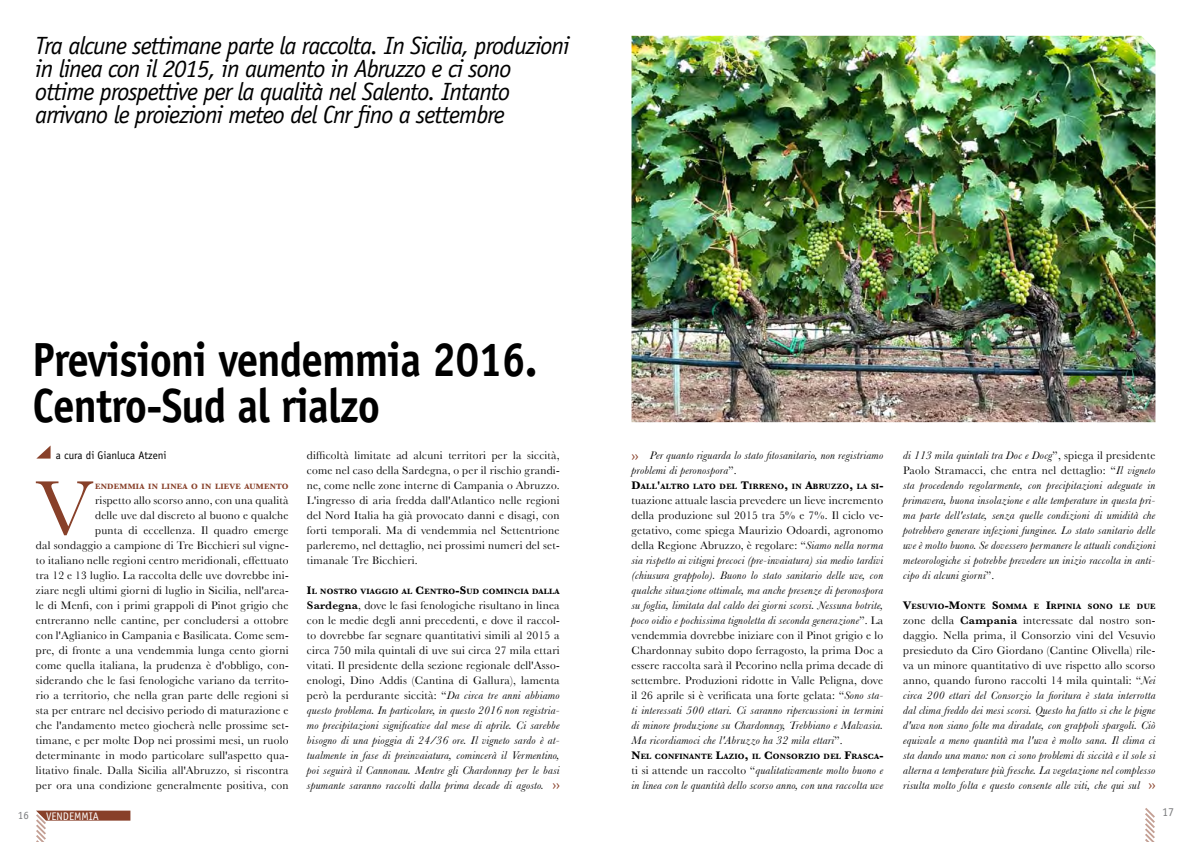
<style>
.page{position:relative;width:1191px;height:842px;background:#fff}
.page>*{position:absolute;margin:0;border:0;box-sizing:border-box;transform-origin:0 0}
.t1{font:79.5px "Baskerville";color:#884029}
.t2{font:700 48px/46px "Officina Sans Std";letter-spacing:-.02em;color:#000;scale:.9 1}
.t3{font:italic 25px/23px "Officina Sans Std";letter-spacing:-.04em;color:#000}
.t4{font:12.5px "Officina Sans Std";color:#884029}
.t5{font:12px "Officina Sans Std";color:#7b7c7e}
.t6{font:italic 11.5px/15px "Baskerville";letter-spacing:.02em;color:#000;text-align:justify}
.t7{font:11.5px/15px "Baskerville";letter-spacing:.02em;color:#000;text-align:right}
.t8{font:11px "Officina Sans Std";color:#000}
.t9{font:11px "Officina Sans Std";color:#fff}
.t10{font:11px "Officina Sans Std";color:#7b7c7e}
.t11{font:700 8.1px "Baskerville";letter-spacing:.03em;color:#000}
.t12{font:700 8.1px "Baskerville";letter-spacing:.03em;color:#884029}
.s1{font-size:11.5px}
.s2{font-weight:600;font-style:normal}
.s3{font-style:normal}
</style>
<div class="page">
<svg style="left:36px;top:445px;width:15px;height:14px"></svg>
<svg style="left:36px;top:811px;width:94px;height:31px"></svg>
<img style="left:631px;top:36px;width:524px;height:386px">
<svg style="left:1145px;top:808px;width:10px;height:34px"></svg>
<h3 class="t3" style="left:35px;top:34px;width:535px">Tra alcune settimane parte la raccolta. In Sicilia, produzioni in linea con il 2015, in aumento in Abruzzo e ci sono ottime prospettive per la qualità nel Salento. Intanto arrivano le proiezioni meteo del Cnr fino a settembre</h3>
<h2 class="t2" style="left:32px;top:336px;width:563px">Previsioni vendemmia 2016.<br>Centro-Sud al rialzo</h2>
<p class="t8" style="left:56px;top:448px;width:112px">a cura di Gianluca Atzeni</p>
<h1 class="t1" style="left:36px;top:461px;width:59px">V</h1>
<p class="t12" style="left:95px;top:482px;width:195px">ENDEMMIA IN LINEA O IN LIEVE AUMENTO</p>
<p class="t7" style="left:36px;top:493px;width:254px">rispetto allo scorso anno, con una qualità<br>delle uve dal discreto al buono e qualche<br>punta di eccellenza. Il quadro emerge<br>dal sondaggio a campione di Tre Bicchieri sul vigne&shy;to italiano nelle regioni centro meridionali, effettuato tra 12 e 13 luglio. La raccolta delle uve dovrebbe ini&shy;ziare negli ultimi giorni di luglio in Sicilia, nell'area&shy;le di Menfi, con i primi grappoli di Pinot grigio che entreranno nelle cantine, per concludersi a ottobre con l'Aglianico in Campania e Basilicata. Come sem&shy;pre, di fronte a una vendemmia lunga cento giorni come quella italiana, la prudenza è d'obbligo, con&shy;siderando che le fasi fenologiche variano da territo&shy;rio a territorio, che nella gran parte delle regioni si sta per entrare nel decisivo periodo di maturazione e che l'andamento meteo giocherà nelle prossime set&shy;timane, e per molte Dop nei prossimi mesi, un ruolo determinante in modo particolare sull'aspetto qua&shy;litativo finale. Dalla Sicilia all'Abruzzo, si riscontra per ora una condizione generalmente positiva, con</p>
<p class="t10" style="left:18px;top:808px;width:12px">16</p>
<p class="t9" style="left:46px;top:809px;width:7px">vendemmia</p>
<p class="t7" style="left:307px;top:448px;width:254px;text-align:justify">difficoltà limitate ad alcuni territori per la siccità, come nel caso della Sardegna, o per il rischio grandi&shy;ne, come nelle zone interne di Campania o Abruzzo.<br>L'ingresso di aria fredda dall'Atlantico nelle regioni del Nord Italia ha già provocato danni e disagi, con forti temporali. Ma di vendemmia nel Settentrione parleremo, nel dettaglio, nei prossimi numeri del set&shy;timanale Tre Bicchieri.</p>
<p class="t11" style="left:307px;top:587px;width:254px"><span class="s1">I</span>L NOSTRO VIAGGIO AL <span class="s1">C</span> ENTRO<span class="s1">-S</span>UD COMINCIA DALLA</p>
<p class="t6" style="left:307px;top:598px;width:254px"><span class="s2">Sardegna</span><span class="s3">, dove le fasi fenologiche risultano in linea con le medie degli anni precedenti, e dove il raccol&shy;to dovrebbe far segnare quantitativi simili al 2015 a circa 750 mila quintali di uve sui circa 27 mila ettari vitati. Il presidente della sezione regionale dell'Asso&shy;enologi, Dino Addis (Cantina di Gallura), lamenta però la perdurante siccità: “</span>Da circa tre anni abbiamo questo problema. In particolare, in questo 2016 non registria&shy;mo precipitazioni significative dal mese di aprile. Ci sarebbe bisogno di una pioggia di 24/36 ore. Il vigneto sardo è at&shy;tualmente in fase di preinvaiatura, comincerà il Vermentino, poi seguirà il Cannonau. Mentre gli Chardonnay per le basi spumante saranno raccolti dalla prima decade di agosto.</p>
<p class="t4" style="left:552px;top:778px;width:9px">››</p>
<p class="t6" style="left:631px;top:448px;width:253px;text-indent:18px">Per quanto riguarda lo stato fitosanitario, non registriamo problemi di peronospora<span class="s3">”.</span></p>
<p class="t11" style="left:631px;top:482px;width:253px"><span class="s1">D</span>ALL<span class="s1">'</span>ALTRO LATO DEL <span class="s1">T</span>IRRENO<span class="s1">,</span> IN <span class="s1">A</span>BRUZZO<span class="s1">,</span> LA SI<span class="s1">-</span></p>
<p class="t6" style="left:631px;top:493px;width:253px"><span class="s3">tuazione attuale lascia prevedere un lieve incremento della produzione sul 2015 tra 5% e 7%. Il ciclo ve&shy;getativo, come spiega Maurizio Odoardi, agronomo della Regione Abruzzo, è regolare: “</span>Siamo nella norma sia rispetto ai vitigni precoci (pre-invaiatura) sia medio tardivi (chiusura grappolo). Buono lo stato sanitario delle uve, con qualche situazione ottimale, ma anche presenze di peronospora su foglia, limitata dal caldo dei giorni scorsi. Nessuna botrite, poco oidio e pochissima tignoletta di seconda generazione<span class="s3">”. La vendemmia dovrebbe iniziare con il Pinot grigio e lo Chardonnay subito dopo ferragosto, la prima Doc a essere raccolta sarà il Pecorino nella prima decade di settembre. Produzioni ridotte in Valle Peligna, dove il 26 aprile si è verificata una forte gelata: “</span>Sono sta&shy;ti interessati 500 ettari. Ci saranno ripercussioni in termini di minore produzione su Chardonnay, Trebbiano e Malvasia.<br>Ma ricordiamoci che l'Abruzzo ha 32 mila ettari<span class="s3">”.</span></p>
<p class="t11" style="left:631px;top:752px;width:253px"><span class="s1">N</span>EL CONFINANTE <span class="s1">L</span>AZIO<span class="s1">,</span> IL <span class="s1">C</span> ONSORZIO DEL <span class="s1">F</span>RASCA<span class="s1">-</span></p>
<p class="t6" style="left:631px;top:763px;width:253px"><span class="s3">ti si attende un raccolto “</span>qualitativamente molto buono e in linea con le quantità dello scorso anno, con una raccolta uve</p>
<p class="t4" style="left:631px;top:448px;width:9px">››</p>
<p class="t6" style="left:903px;top:448px;width:254px">di 113 mila quintali tra Doc e Docg<span class="s3">”, spiega il presidente Paolo Stramacci, che entra nel dettaglio: “</span>Il vigneto sta procedendo regolarmente, con precipitazioni adeguate in primavera, buona insolazione e alte temperature in questa pri&shy;ma parte dell'estate, senza quelle condizioni di umidità che potrebbero generare infezioni funginee. Lo stato sanitario delle uve è molto buono. Se dovessero permanere le attuali condizioni meteorologiche si potrebbe prevedere un inizio raccolta in anti&shy;cipo di alcuni giorni<span class="s3">”.</span></p>
<p class="t11" style="left:903px;top:602px;width:254px"><span class="s1">V</span>ESUVIO<span class="s1">-M</span>ONTE <span class="s1">S</span>OMMA E <span class="s1">I</span>RPINIA SONO LE DUE</p>
<p class="t6" style="left:903px;top:613px;width:254px"><span class="s3">zone della</span> <span class="s2">Campania</span> <span class="s3">interessate dal nostro son&shy;daggio. Nella prima, il Consorzio vini del Vesuvio presieduto da Ciro Giordano (Cantine Olivella) rile&shy;va un minore quantitativo di uve rispetto allo scorso anno, quando furono raccolti 14 mila quintali: “</span>Nei circa 200 ettari del Consorzio la fioritura è stata interrotta dal clima freddo dei mesi scorsi. Questo ha fatto si che le pigne d'uva non siano folte ma diradate, con grappoli spargoli. Ciò equivale a meno quantità ma l'uva è molto sana. Il clima ci sta dando una mano: non ci sono problemi di siccità e il sole si alterna a temperature più fresche. La vegetazione nel complesso risulta molto folta e questo consente alle viti, che qui sul</p>
<p class="t4" style="left:1148px;top:778px;width:9px">››</p>
<p class="t5" style="left:1162px;top:805px;width:13px">17</p>
</div>
